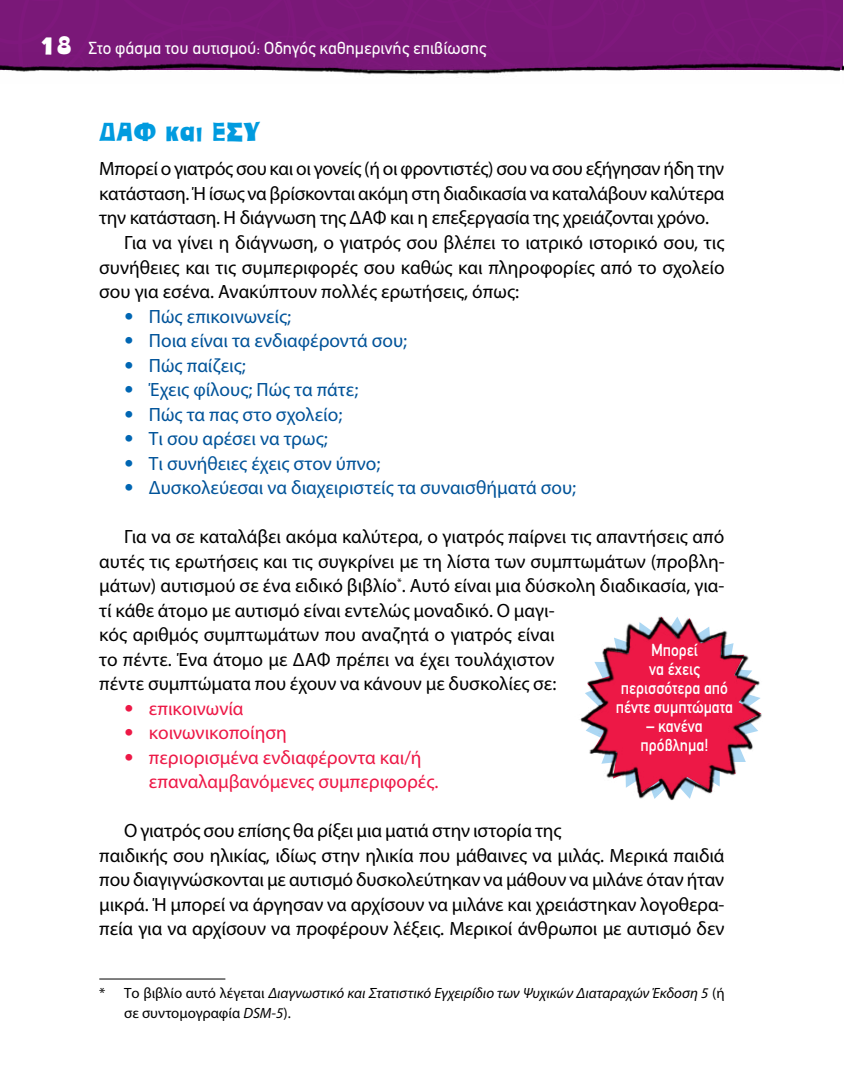
<style>
.page{position:relative;width:844px;height:1092px;background:#fff}
.page>*{position:absolute;margin:0;border:0;box-sizing:border-box;transform-origin:0 0}
.t1{font:900 28px "PF Cereal";color:#009bdf}
.t2{font:19.25px/24.5px "Myriad Pro";letter-spacing:-.005em;color:#000}
.t3{font:19.25px "Myriad Pro";color:#005399}
.t4{font:19.25px/24.5px "Myriad Pro";color:#ed1846}
.t5{font:500 17.5px/18.9px "PF Din Text";color:#fff;text-align:center;scale:.9 1}
.t6{font:17.5px "PF Din Text";color:#fff}
.t7{font:italic 14.88px/19.2px "Myriad Pro";color:#000}
.s1{font-family:"PF Cereal";font-weight:900;font-size:25.2px}
.s2{font-family:"PF Catalog";color:#0066b3}
.s3{font-family:"PF Catalog"}
.s4{font-style:normal}
</style>
<div class="page">
<div style="left:0;top:0;width:840px;height:66px;background:#7a1878"></div>
<img style="left:842px;top:53px;width:1px;height:18px">
<img style="left:0;top:53px;width:839px;height:22px">
<hr style="left:99px;top:978px;width:126px;height:1px;background:#000">
<img style="left:580px;top:616px;width:182px;height:185px">
<p class="t6" style="left:40px;top:38px;width:448px"><span class="s1">18</span> Στο φάσμα του αυτισμού: Οδηγός καθημερινής επιβίωσης</p>
<h1 class="t1" style="left:99px;top:117px;width:162px">ΔΑΦ και ΕΣΥ</h1>
<p class="t2" style="left:99px;top:156px;width:626px">Μπορεί ο γιατρός σου και οι γονείς (ή οι φροντιστές) σου να σου εξήγησαν ήδη την</p>
<p class="t2" style="left:99px;top:181px;width:626px">κατάσταση. Ή ίσως να βρίσκονται ακόμη στη διαδικασία να καταλάβουν καλύτερα</p>
<p class="t2" style="left:99px;top:205px;width:611px">την κατάσταση. Η διάγνωση της ΔΑΦ και η επεξεργασία της χρειάζονται χρόνο.</p>
<p class="t2" style="left:124px;top:230px;width:601px">Για να γίνει η διάγνωση, ο γιατρός σου βλέπει το ιατρικό ιστορικό σου, τις</p>
<p class="t2" style="left:99px;top:254px;width:626px">συνήθειες και τις συμπεριφορές σου καθώς και πληροφορίες από το σχολείο</p>
<p class="t2" style="left:99px;top:279px;width:421px">σου για εσένα. Ανακύπτουν πολλές ερωτήσεις, όπως:</p>
<p class="t3" style="left:124px;top:304px;width:168px"><span class="s2">•</span> Πώς επικοινωνείς;</p>
<p class="t3" style="left:124px;top:329px;width:284px"><span class="s2">•</span> Ποια είναι τα ενδιαφέροντά σου;</p>
<p class="t3" style="left:124px;top:353px;width:123px"><span class="s2">•</span> Πώς παίζεις;</p>
<p class="t3" style="left:124px;top:378px;width:236px"><span class="s2">•</span> Έχεις φίλους; Πώς τα πάτε;</p>
<p class="t3" style="left:124px;top:402px;width:220px"><span class="s2">•</span> Πώς τα πας στο σχολείο;</p>
<p class="t3" style="left:124px;top:427px;width:205px"><span class="s2">•</span> Τι σου αρέσει να τρως;</p>
<p class="t3" style="left:124px;top:451px;width:258px"><span class="s2">•</span> Τι συνήθειες έχεις στον ύπνο;</p>
<p class="t3" style="left:124px;top:476px;width:453px"><span class="s2">•</span> Δυσκολεύεσαι να διαχειριστείς τα συναισθήματά σου;</p>
<p class="t2" style="left:99px;top:524px;width:626px;text-indent:25px">Για να σε καταλάβει ακόμα καλύτερα, ο γιατρός παίρνει τις απαντήσεις από αυτές τις ερωτήσεις και τις συγκρίνει με τη λίστα των συμπτωμάτων (προβλη&shy;μάτων) αυτισμού σε ένα ειδικό βιβλίο<sup>*</sup>. Αυτό είναι μια δύσκολη διαδικασία, για&shy;τί κάθε άτομο με αυτισμό είναι εντελώς μοναδικό. Ο μαγι-<br>κός αριθμός συμπτωμάτων που αναζητά ο γιατρός είναι<br>το πέντε. Ένα άτομο με ΔΑΦ πρέπει να έχει τουλάχιστον<br>πέντε συμπτώματα που έχουν να κάνουν με δυσκολίες σε:</p>
<p class="t4" style="left:124px;top:695px;width:121px"><span class="s3">•</span> επικοινωνία</p>
<p class="t4" style="left:124px;top:720px;width:164px"><span class="s3">•</span> κοινωνικοποίηση</p>
<p class="t4" style="left:149px;top:744px;width:291px;text-indent:-25px"><span class="s3">•</span> περιορισμένα ενδιαφέροντα και/ή επαναλαμβανόμενες συμπεριφορές.</p>
<p class="t2" style="left:99px;top:818px;width:626px;text-indent:25px">Ο γιατρός σου επίσης θα ρίξει μια ματιά στην ιστορία της<br>παιδικής σου ηλικίας, ιδίως στην ηλικία που μάθαινες να μιλάς. Μερικά παιδιά που διαγιγνώσκονται με αυτισμό δυσκολεύτηκαν να μάθουν να μιλάνε όταν ήταν μικρά. Ή μπορεί να άργησαν να αρχίσουν να μιλάνε και χρειάστηκαν λογοθερα&shy;πεία για να αρχίσουν να προφέρουν λέξεις. Μερικοί άνθρωποι με αυτισμό δεν</p>
<p class="t5" style="left:615px;top:640px;width:132px">Μπορεί<br>να έχεις περισσότερα από πέντε συμπτώματα</p>
<p class="t5" style="left:640px;top:716px;width:77px">– κανένα πρόβλημα!</p>
<p class="t7" style="left:124px;top:983px;width:602px;text-indent:-25px"><span class="s4">* Το βιβλίο αυτό λέγεται</span> Διαγνωστικό και Στατιστικό Εγχειρίδιο των Ψυχικών Διαταραχών Έκδοση 5 <span class="s4">(ή σε συντομογραφία</span> DSM-5<span class="s4">).</span></p>
</div>
